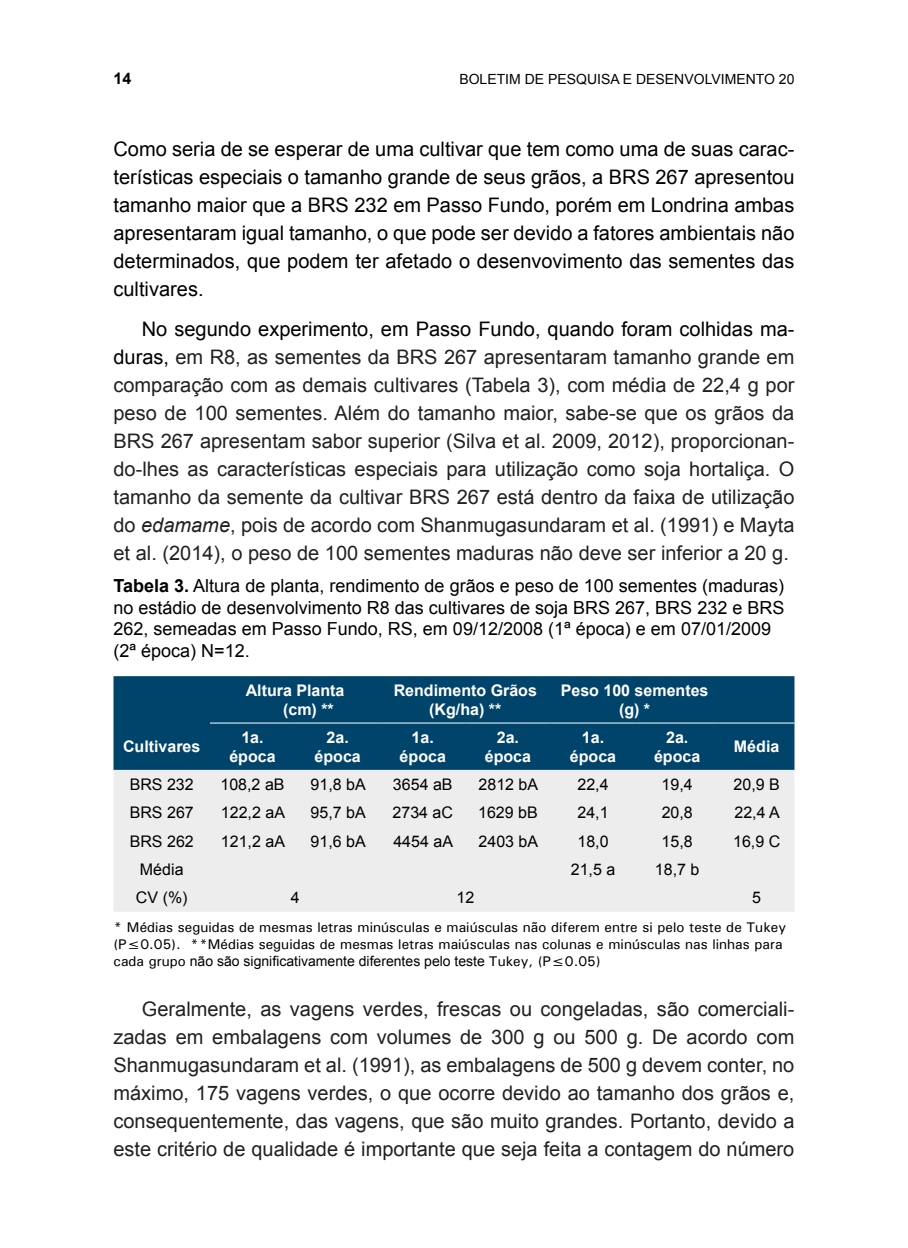
<style>
.page{position:relative;width:908px;height:1248px;background:#fff}
.page>*{position:absolute;margin:0;border:0;box-sizing:border-box;transform-origin:0 0}
.t1{font:20px/28px "Arial";color:#212121;text-align:justify}
.t2{font:20px/28px "Arial";color:#000;text-align:justify}
.t3{font:18px/21.6px "Arial";color:#000}
.t4{font:16px "Arial";color:#000}
.t5{font:700 16px/19.2px "Arial";color:#fff;text-align:center}
.t6{font:700 16px "Arial";color:#000}
.t7{font:14px/16.8px "Univers";color:#000}
.t8{font:14px "Arial";color:#000}
.s1{color:#000}
.s2{font-style:italic}
.s3{font-weight:700}
.s4{font-family:"Univers"}
</style>
<div class="page">
<div style="left:113px;top:676px;width:681px;height:93px;background:#00446b"></div>
<div style="left:113px;top:769px;width:681px;height:142px;background:#ededed"></div>
<hr style="left:210px;top:722px;width:85px;height:1px;background:#fff">
<hr style="left:295px;top:722px;width:85px;height:1px;background:#fff">
<hr style="left:380px;top:722px;width:85px;height:1px;background:#fff">
<hr style="left:465px;top:722px;width:85px;height:1px;background:#fff">
<hr style="left:550px;top:722px;width:85px;height:1px;background:#fff">
<hr style="left:635px;top:722px;width:83px;height:1px;background:#fff">
<hr style="left:718px;top:722px;width:76px;height:1px;background:#fff">
<p class="t6" style="left:113px;top:67px;width:19px">14</p>
<p class="t8" style="left:459px;top:69px;width:336px">BOLETIM DE PESQUISA E DESENVOLVIMENTO 20</p>
<p class="t2" style="left:113px;top:135px;width:682px">Como seria de se esperar de uma cultivar que tem como uma de suas carac&shy;terísticas especiais o tamanho grande de seus grãos, a BRS 267 apresentou tamanho maior que a BRS 232 em Passo Fundo, porém em Londrina ambas apresentaram igual tamanho, o que pode ser devido a fatores ambientais não determinados, que podem ter afetado o desenvovimento das sementes das cultivares.</p>
<p class="t1" style="left:113px;top:315px;width:682px;text-indent:28px"><span class="s1">No segundo experimento, em Passo Fundo, quando foram colhidas ma&shy;duras,</span> em R8, as sementes da BRS 267 apresentaram tamanho grande em comparação com as demais cultivares (Tabela 3), com média de 22,4 g por peso de 100 sementes. Além do tamanho maior, sabe-se que os grãos da BRS 267 apresentam sabor superior (Silva et al. 2009, 2012), proporcionan&shy;do-lhes as características especiais para utilização como soja hortaliça. O tamanho da semente da cultivar BRS 267 está dentro da faixa de utilização do <span class="s2">edamame</span>, pois de acordo com Shanmugasundaram et al. (1991) e Mayta et al. (2014), o peso de 100 sementes maduras não deve ser inferior a 20 g.</p>
<p class="t3" style="left:113px;top:575px;width:672px"><span class="s3">Tabela 3.</span> Altura de planta, rendimento de grãos e peso de 100 sementes (maduras) no estádio de desenvolvimento R8 das cultivares de soja BRS 267, BRS 232 e BRS 262, semeadas em Passo Fundo, RS, em 09/12/2008 (1ª época) e em 07/01/2009 (2ª época) N=12.</p>
<p class="t5" style="left:283px;top:681px;width:63px;text-align:left;text-indent:-37px">Altura Planta (cm) **</p>
<p class="t5" style="left:393px;top:681px;width:145px">Rendimento Grãos (Kg/ha) **</p>
<p class="t5" style="left:560px;top:681px;width:149px">Peso 100 sementes (g) *</p>
<p class="t5" style="left:123px;top:737px;width:79px">Cultivares</p>
<p class="t5" style="left:229px;top:728px;width:48px">1a. época</p>
<p class="t5" style="left:314px;top:728px;width:48px">2a. época</p>
<p class="t5" style="left:399px;top:728px;width:48px">1a. época</p>
<p class="t5" style="left:484px;top:728px;width:48px">2a. época</p>
<p class="t5" style="left:569px;top:728px;width:48px">1a. época</p>
<p class="t5" style="left:653px;top:728px;width:48px">2a. época</p>
<p class="t5" style="left:733px;top:737px;width:47px">Média</p>
<p class="t4" style="left:130px;top:773px;width:66px">BRS 232</p>
<p class="t4" style="left:220px;top:773px;width:66px">108,2 aB</p>
<p class="t4" style="left:310px;top:773px;width:57px">91,8 bA</p>
<p class="t4" style="left:393px;top:773px;width:61px">3654 aB</p>
<p class="t4" style="left:478px;top:773px;width:61px">2812 bA</p>
<p class="t4" style="left:577px;top:773px;width:33px">22,4</p>
<p class="t4" style="left:661px;top:773px;width:33px">19,4</p>
<p class="t4" style="left:733px;top:773px;width:48px">20,9 B</p>
<p class="t4" style="left:130px;top:802px;width:66px">BRS 267</p>
<p class="t4" style="left:221px;top:802px;width:66px">122,2 aA</p>
<p class="t4" style="left:310px;top:802px;width:57px">95,7 bA</p>
<p class="t4" style="left:392px;top:802px;width:62px">2734 aC</p>
<p class="t4" style="left:478px;top:802px;width:61px">1629 bB</p>
<p class="t4" style="left:577px;top:802px;width:33px">24,1</p>
<p class="t4" style="left:661px;top:802px;width:33px">20,8</p>
<p class="t4" style="left:734px;top:802px;width:47px">22,4 A</p>
<p class="t4" style="left:130px;top:830px;width:66px">BRS 262</p>
<p class="t4" style="left:221px;top:830px;width:66px">121,2 aA</p>
<p class="t4" style="left:310px;top:830px;width:57px">91,6 bA</p>
<p class="t4" style="left:393px;top:830px;width:61px">4454 aA</p>
<p class="t4" style="left:478px;top:830px;width:61px">2403 bA</p>
<p class="t4" style="left:577px;top:830px;width:33px">18,0</p>
<p class="t4" style="left:661px;top:830px;width:33px">15,8</p>
<p class="t4" style="left:732px;top:830px;width:49px">16,9 C</p>
<p class="t4" style="left:140px;top:858px;width:45px">Média</p>
<p class="t4" style="left:570px;top:858px;width:46px">21,5 a</p>
<p class="t4" style="left:654px;top:858px;width:46px">18,7 b</p>
<p class="t4" style="left:136px;top:887px;width:53px">CV (%)</p>
<p class="t4" style="left:290px;top:887px;width:10px">4</p>
<p class="t4" style="left:456px;top:887px;width:19px">12</p>
<p class="t4" style="left:752px;top:887px;width:10px">5</p>
<p class="t7" style="left:113px;top:918px;width:674px">* Médias seguidas de mesmas letras minúsculas e maiúsculas não diferem entre si pelo teste de Tukey (P≤0.05). **Médias seguidas de mesmas letras maiúsculas nas colunas e minúsculas nas linhas para</p>
<p class="t8" style="left:113px;top:951px;width:488px"><span class="s4">cada grupo</span> não são significativamente diferentes pelo teste <span class="s4">Tukey, (P≤0.05)</span></p>
<p class="t1" style="left:113px;top:994px;width:682px;text-indent:28px">Geralmente, as vagens verdes, frescas ou congeladas, são comerciali&shy;zadas em embalagens com volumes de 300 g ou 500 g. De acordo com Shanmugasundaram et al. (1991), as embalagens de 500 g devem conter, no máximo, 175 vagens verdes, o que ocorre devido ao tamanho dos grãos e, consequentemente, das vagens, que são muito grandes. Portanto, devido a este critério de qualidade é importante que seja feita a contagem do número</p>
</div>
